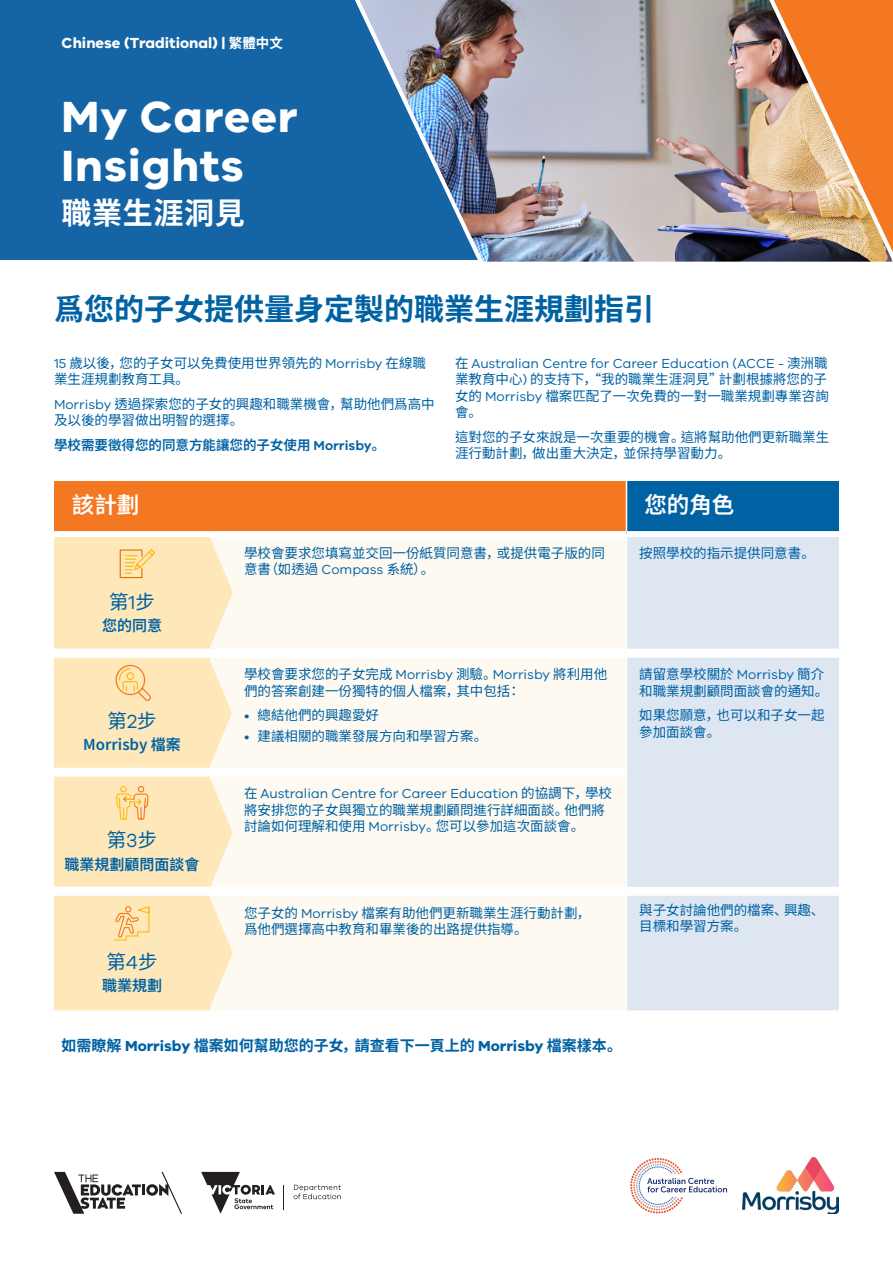
<style>
.page{position:relative;width:893px;height:1263px;background:#fff}
.page>*{position:absolute;margin:0;border:0;box-sizing:border-box;transform-origin:0 0}
.t1{font:700 45px/49.5px "VIC";letter-spacing:.02em;color:#fff}
.t2{font:700 30px "Noto Sans TC";color:#0062a3}
.t3{font:700 30px "Noto Sans TC";letter-spacing:.02em;color:#fff}
.t4{font:600 22.5px "Noto Sans TC";color:#fff}
.t5{font:19.5px "Noto Sans TC";color:#0062a3}
.t6{font:700 15px "Noto Sans TC";color:#0062a3}
.t7{font:600 15px "Noto Sans TC";color:#0062a3}
.t8{font:700 15px "VIC";color:#fff}
.t9{font:13.5px/16.2px "Noto Sans TC";color:#0062a3}
.t10{font:13.5px "VIC";color:#0062a3}
.t11{font:600 13.5px "Noto Sans TC";color:#0062a3}
.s1{font-family:"Noto Sans SC";font-weight:100;font-size:13.5px}
.s2{font-family:"Noto Sans SC";font-weight:100}
.s3{font-family:"VIC"}
.s4{font-family:"Noto Sans TC"}
</style>
<div class="page">
<div style="left:0;top:0;width:339px;height:260px;background:#1564a6"></div>
<img style="left:339px;top:0;width:296px;height:262px">
<img style="left:635px;top:0;width:258px;height:262px">
<svg style="left:54px;top:1172px;width:128px;height:42px"></svg>
<svg style="left:201px;top:1172px;width:74px;height:42px"></svg>
<svg style="left:294px;top:1185px;width:47px;height:14px"></svg>
<svg style="left:630px;top:1158px;width:97px;height:55px"></svg>
<img style="left:742px;top:1158px;width:97px;height:55px">
<div style="left:54px;top:481px;width:572px;height:53px;background:#f47721"></div>
<div style="left:626px;top:481px;width:213px;height:53px;background:#0062a3"></div>
<div style="left:54px;top:537px;width:156px;height:473px;background:#fee7b9"></div>
<div style="left:210px;top:537px;width:416px;height:473px;background:#fefaf2"></div>
<div style="left:627px;top:537px;width:212px;height:473px;background:#dee6f2"></div>
<div style="left:54px;top:649px;width:156px;height:9px;background:#fff"></div>
<div style="left:210px;top:649px;width:416px;height:9px;background:#fff"></div>
<div style="left:626px;top:649px;width:213px;height:9px;background:#fff"></div>
<div style="left:54px;top:768px;width:156px;height:9px;background:#fff"></div>
<div style="left:210px;top:768px;width:416px;height:9px;background:#fff"></div>
<div style="left:54px;top:887px;width:156px;height:9px;background:#fff"></div>
<div style="left:210px;top:887px;width:416px;height:9px;background:#fff"></div>
<div style="left:626px;top:887px;width:213px;height:9px;background:#fff"></div>
<hr style="left:626px;top:481px;width:1px;height:50px;background:#fff">
<div style="left:54px;top:531px;width:156px;height:6px;background:#fff"></div>
<div style="left:210px;top:531px;width:416px;height:6px;background:#fff"></div>
<div style="left:626px;top:531px;width:213px;height:6px;background:#fff"></div>
<svg style="left:119px;top:548px;width:37px;height:31px"></svg>
<svg style="left:115px;top:664px;width:37px;height:38px"></svg>
<svg style="left:116px;top:777px;width:33px;height:43px"></svg>
<svg style="left:114px;top:905px;width:36px;height:36px"></svg>
<svg style="left:209px;top:657px;width:23px;height:111px"></svg>
<svg style="left:209px;top:537px;width:24px;height:111px"></svg>
<svg style="left:209px;top:777px;width:24px;height:110px"></svg>
<svg style="left:209px;top:897px;width:24px;height:112px"></svg>
<p class="t8" style="left:62px;top:34px;width:223px">Chinese (Traditional) | <span class="s1">繁體中文</span></p>
<h1 class="t1" style="left:62px;top:90px;width:237px">My Career<br>Insights</h1>
<h2 class="t3" style="left:62px;top:196px;width:184px">職業生涯洞見</h2>
<h2 class="t2" style="left:54px;top:292px;width:601px"><span class="s2">爲</span>您的子女提供量身定製的職業生涯規劃指引</h2>
<p class="t9" style="left:54px;top:355px;width:374px"><span class="s3">15</span> 歲以後<span class="s2">，</span>您的子女可以免費使用世界領先的 <span class="s3">Morrisby</span> 在線職業生涯規劃教育工具<span class="s2">。</span></p>
<p class="t9" style="left:54px;top:396px;width:382px"><span class="s3">Morrisby</span> 透過探索您的子女的興趣和職業機會<span class="s2">，</span>幫助他們<span class="s2">爲</span>高中及以後的學習做出明智的選擇<span class="s2">。</span></p>
<p class="t11" style="left:54px;top:437px;width:333px">學校需要徵得您的同意方能讓您的子女使用 <span class="s3">Morrisby</span><span class="s2">。</span></p>
<p class="t10" style="left:455px;top:356px;width:374px"><span class="s4">在</span> Australian Centre for Career Education (ACCE - <span class="s4">澳洲職</span></p>
<p class="t9" style="left:455px;top:372px;width:375px">業教育中心<span class="s3">)</span> 的支持下<span class="s2">，“</span>我的職業生涯洞見<span class="s2">”</span>計劃根據將您的子女的 <span class="s3">Morrisby</span> 檔案匹配了一次免費的一對一職業規劃專業咨詢會<span class="s2">。</span></p>
<p class="t9" style="left:455px;top:429px;width:376px">這對您的子女來說是一次重要的機會<span class="s2">。</span>這將幫助他們更新職業生涯行動計劃<span class="s2">，</span>做出重大決定<span class="s2">，</span>並保持學習動力<span class="s2">。</span></p>
<h3 class="t4" style="left:72px;top:492px;width:69px">該計劃</h3>
<h3 class="t4" style="left:644px;top:492px;width:91px">您的角色</h3>
<h3 class="t5" style="left:109px;top:591px;width:47px">第<span class="s3">1</span>步</h3>
<p class="t7" style="left:102px;top:617px;width:61px">您的同意</p>
<h3 class="t5" style="left:108px;top:710px;width:51px">第<span class="s3">2</span>步</h3>
<p class="t7" style="left:83px;top:736px;width:99px">Morrisby 檔案</p>
<h3 class="t5" style="left:107px;top:829px;width:52px">第<span class="s3">3</span>步</h3>
<p class="t7" style="left:65px;top:855px;width:136px">職業規劃顧問面談會</p>
<h3 class="t5" style="left:106px;top:950px;width:53px">第<span class="s3">4</span>步</h3>
<p class="t7" style="left:102px;top:977px;width:61px">職業規劃</p>
<p class="t9" style="left:244px;top:545px;width:362px">學校會要求您填寫並交回一份紙質同意書<span class="s2">，</span>或提供電子版的同意書（如透過 <span class="s3">Compass</span> 系統）<span class="s2">。</span></p>
<p class="t9" style="left:639px;top:545px;width:177px">按照學校的指示提供同意書<span class="s2">。</span></p>
<p class="t9" style="left:244px;top:667px;width:365px">學校會要求您的子女完成 <span class="s3">Morrisby</span> 測驗<span class="s2">。</span><span class="s3">Morrisby</span> 將利用他們的答案創建一份獨特的個人檔案<span class="s2">，</span>其中包括：</p>
<p class="t9" style="left:244px;top:707px;width:136px"><span class="s3">•</span> 總結他們的興趣愛好</p>
<p class="t9" style="left:244px;top:728px;width:245px"><span class="s3">•</span> 建議相關的職業發展方向和學習方案<span class="s2">。</span></p>
<p class="t10" style="left:244px;top:786px;width:369px"><span class="s4">在</span> Australian Centre for Career Education <span class="s4">的協調下</span><span class="s2">，</span><span class="s4">學校</span></p>
<p class="t9" style="left:244px;top:802px;width:362px">將安排您的子女與獨立的職業規劃顧問進行詳細面談<span class="s2">。</span>他們將討論如何理解和使用 <span class="s3">Morrisby</span><span class="s2">。</span>您可以參加這次面談會<span class="s2">。</span></p>
<p class="t9" style="left:639px;top:667px;width:191px">請留意學校關於 <span class="s3">Morrisby</span> 簡介和職業規劃顧問面談會的通知<span class="s2">。</span></p>
<p class="t9" style="left:639px;top:707px;width:187px">如果您願意<span class="s2">，</span>也可以和子女一起參加面談會<span class="s2">。</span></p>
<p class="t9" style="left:244px;top:905px;width:348px">您子女的 <span class="s3">Morrisby</span> 檔案有助他們更新職業生涯行動計劃<span class="s2">，爲</span>他們選擇高中教育和畢業後的出路提供指導<span class="s2">。</span></p>
<p class="t9" style="left:639px;top:902px;width:187px">與子女討論他們的檔案<span class="s2">、</span>興趣<span class="s2">、</span>目標和學習方案<span class="s2">。</span></p>
<p class="t6" style="left:62px;top:1037px;width:562px">如需瞭解 <span class="s3">Morrisby</span> 檔案如何幫助您的子女<span class="s2">，</span>請查看下一頁上的 <span class="s3">Morrisby</span> 檔案樣本<span class="s2">。</span></p>
</div>
